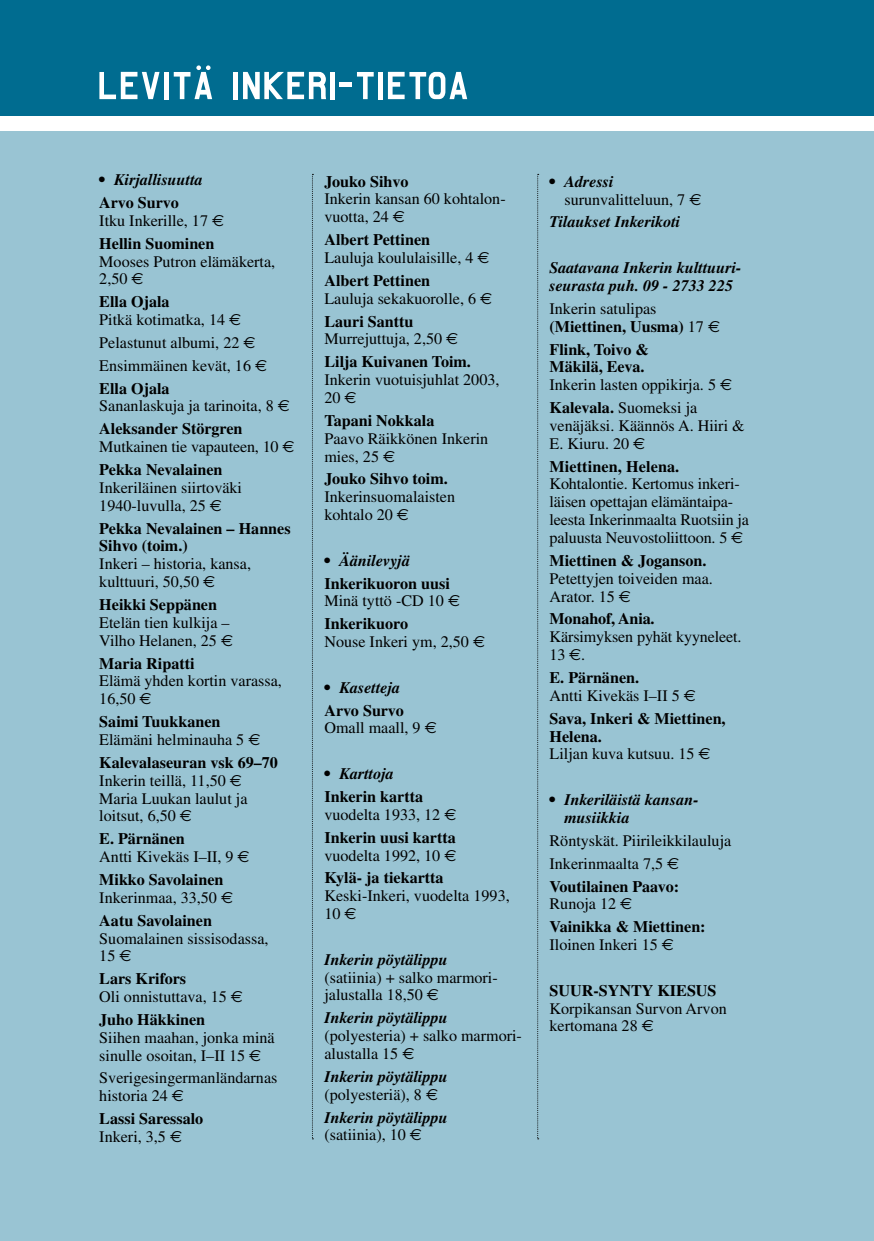
<style>
.page{position:relative;width:874px;height:1241px;background:#fff}
.page>*{position:absolute;margin:0;border:0;box-sizing:border-box;transform-origin:0 0}
.t1{font:59.5px "Aviator";color:#fff}
.t2{font:16.1px/17.8px "Times";color:#000}
.t3{font:700 16.1px/17.8px "Times";color:#000}
.t4{font:italic 700 16.1px/17.8px "Times";color:#000}
.s1{font-weight:700}
.s2{font-family:"Euro Sans"}
.s3{font-weight:400}
.s4{font-family:"Euro Sans";font-weight:400}
.s5{font-weight:400;font-style:normal}
.s6{font-family:"Euro Sans";font-weight:400;font-style:normal}
.s7{font-weight:700;font-style:italic}
</style>
<div class="page">
<div style="left:0;top:131px;width:873px;height:1109px;background:#99c4d3"></div>
<div style="left:0;top:0;width:873px;height:116px;background:#006c90"></div>
<svg style="left:312px;top:174px;width:1px;height:965px"></svg>
<svg style="left:537px;top:174px;width:1px;height:965px"></svg>
<h1 class="t1" style="left:97px;top:53px;width:373px">levitä inkeri-tietoa</h1>
<p class="t4" style="left:99px;top:170px;width:105px">• Kirjallisuutta</p>
<p class="t2" style="left:99px;top:193px;width:126px"><span class="s1">Arvo Survo<br></span>Itku Inkerille, 17 <span class="s2">€</span></p>
<p class="t3" style="left:99px;top:234px;width:116px">Hellin Suominen</p>
<p class="t2" style="left:99px;top:252px;width:177px">Mooses Putron elämäkerta,<br>2,50 <span class="s2">€</span></p>
<p class="t2" style="left:99px;top:293px;width:143px"><span class="s1">Ella Ojala<br></span>Pitkä kotimatka, 14 <span class="s2">€</span></p>
<p class="t2" style="left:99px;top:331px;width:169px;line-height:22.8px">Pelastunut albumi, 22 <span class="s2">€<br></span>Ensimmäinen kevät, 16 <span class="s2">€<br></span><span class="s1">Ella Ojala</span></p>
<p class="t2" style="left:99px;top:394px;width:192px;line-height:22.8px">Sananlaskuja ja tarinoita, 8 <span class="s2">€<br></span><span class="s1">Aleksander Störgren</span></p>
<p class="t2" style="left:99px;top:435px;width:196px;line-height:22.8px">Mutkainen tie vapauteen, 10 <span class="s2">€<br></span><span class="s1">Pekka Nevalainen</span></p>
<p class="t2" style="left:99px;top:478px;width:144px">Inkeriläinen siirtoväki<br>1940-luvulla, 25 <span class="s2">€</span></p>
<p class="t3" style="left:99px;top:519px;width:193px">Pekka Nevalainen – Hannes<br>Sihvo (toim.)</p>
<p class="t2" style="left:99px;top:555px;width:153px">Inkeri – historia, kansa, kulttuuri, 50,50 <span class="s2">€</span></p>
<p class="t3" style="left:99px;top:595px;width:119px">Heikki Seppänen</p>
<p class="t2" style="left:99px;top:613px;width:135px">Etelän tien kulkija –<br>Vilho Helanen, 25 <span class="s2">€</span></p>
<p class="t3" style="left:99px;top:653px;width:97px">Maria Ripatti</p>
<p class="t2" style="left:99px;top:672px;width:184px">Elämä yhden kortin varassa,<br>16,50 <span class="s2">€</span></p>
<p class="t2" style="left:99px;top:712px;width:162px"><span class="s1">Saimi Tuukkanen<br></span>Elämäni helminauha 5 <span class="s2">€</span></p>
<p class="t2" style="left:99px;top:753px;width:180px"><span class="s1">Kalevalaseuran vsk 69–70<br></span>Inkerin teillä, 11,50 <span class="s2">€<br></span>Maria Luukan laulut ja loitsut, 6,50 <span class="s2">€</span></p>
<p class="t2" style="left:99px;top:829px;width:152px"><span class="s1">E. Pärnänen<br></span>Antti Kivekäs I–II, 9 <span class="s2">€</span></p>
<p class="t2" style="left:99px;top:870px;width:135px"><span class="s1">Mikko Savolainen<br></span>Inkerinmaa, 33,50 <span class="s2">€</span></p>
<p class="t3" style="left:99px;top:910px;width:114px">Aatu Savolainen</p>
<p class="t2" style="left:99px;top:928px;width:171px">Suomalainen sissisodassa,<br>15 <span class="s2">€</span></p>
<p class="t2" style="left:99px;top:969px;width:145px"><span class="s1">Lars Krifors<br></span>Oli onnistuttava, 15 <span class="s2">€</span></p>
<p class="t3" style="left:99px;top:1010px;width:107px">Juho Häkkinen</p>
<p class="t2" style="left:99px;top:1028px;width:177px">Siihen maahan, jonka minä sinulle osoitan, I–II 15 <span class="s2">€</span></p>
<p class="t2" style="left:99px;top:1068px;width:179px">Sverigesingermanländarnas historia 24 <span class="s2">€</span></p>
<p class="t3" style="left:99px;top:1109px;width:105px">Lassi Saressalo<br><span class="s3">Inkeri, 3,5</span> <span class="s4">€</span></p>
<p class="t3" style="left:324px;top:172px;width:85px">Jouko Sihvo</p>
<p class="t2" style="left:324px;top:190px;width:183px">Inkerin kansan 60 kohtalon&shy;vuotta, 24 <span class="s2">€</span></p>
<p class="t2" style="left:324px;top:231px;width:167px"><span class="s1">Albert Pettinen<br></span>Lauluja koululaisille, 4 <span class="s2">€</span></p>
<p class="t2" style="left:324px;top:271px;width:169px"><span class="s1">Albert Pettinen<br></span>Lauluja sekakuorolle, 6 <span class="s2">€</span></p>
<p class="t2" style="left:324px;top:312px;width:135px"><span class="s1">Lauri Santtu<br></span>Murrejuttuja, 2,50 <span class="s2">€</span></p>
<p class="t3" style="left:324px;top:352px;width:148px">Lilja Kuivanen Toim.</p>
<p class="t2" style="left:324px;top:370px;width:176px">Inkerin vuotuisjuhlat 2003,<br>20 <span class="s2">€</span></p>
<p class="t3" style="left:324px;top:411px;width:111px">Tapani Nokkala</p>
<p class="t2" style="left:324px;top:429px;width:165px">Paavo Räikkönen Inkerin mies, 25 <span class="s2">€</span></p>
<p class="t3" style="left:324px;top:469px;width:125px">Jouko Sihvo toim.</p>
<p class="t2" style="left:324px;top:487px;width:132px">Inkerinsuomalaisten kohtalo 20 <span class="s2">€</span></p>
<p class="t4" style="left:324px;top:551px;width:87px">• Äänilevyjä</p>
<p class="t3" style="left:324px;top:573px;width:137px">Inkerikuoron uusi<br><span class="s3">Minä tyttö -CD 10</span> <span class="s4">€</span></p>
<p class="t2" style="left:324px;top:614px;width:162px"><span class="s1">Inkerikuoro<br></span>Nouse Inkeri ym, 2,50 <span class="s2">€</span></p>
<p class="t4" style="left:324px;top:678px;width:77px">• Kasetteja</p>
<p class="t2" style="left:324px;top:701px;width:114px"><span class="s1">Arvo Survo<br></span>Omall maall, 9 <span class="s2">€</span></p>
<p class="t4" style="left:324px;top:764px;width:71px">• Karttoja</p>
<p class="t2" style="left:324px;top:787px;width:133px"><span class="s1">Inkerin kartta </span>vuodelta 1933, 12 <span class="s2">€</span></p>
<p class="t3" style="left:324px;top:827px;width:133px">Inkerin uusi kartta <span class="s3">vuodelta 1992, 10</span> <span class="s4">€</span></p>
<p class="t3" style="left:324px;top:868px;width:121px">Kylä- ja tiekartta</p>
<p class="t2" style="left:324px;top:886px;width:187px">Keski-Inkeri, vuodelta 1993,<br>10 <span class="s2">€</span></p>
<p class="t4" style="left:324px;top:950px;width:125px">Inkerin pöytälippu</p>
<p class="t2" style="left:324px;top:968px;width:173px">(satiinia) + salko marmori&shy;jalustalla 18,50 <span class="s2">€</span></p>
<p class="t4" style="left:324px;top:1008px;width:125px">Inkerin pöytälippu</p>
<p class="t2" style="left:324px;top:1026px;width:199px">(polyesteria) + salko marmori&shy;alustalla 15 <span class="s2">€</span></p>
<p class="t4" style="left:324px;top:1067px;width:125px">Inkerin pöytälippu <span class="s5">(polyesteriä), 8</span> <span class="s6">€</span></p>
<p class="t4" style="left:324px;top:1107px;width:125px">Inkerin pöytälippu <span class="s5">(satiinia), 10</span> <span class="s6">€</span></p>
<p class="t2" style="left:564px;top:172px;width:138px;text-indent:-15px"><span class="s7">• Adressi </span>surunvalitteluun, 7 <span class="s2">€</span></p>
<p class="t4" style="left:549px;top:213px;width:132px">Tilaukset Inkerikoti</p>
<p class="t4" style="left:549px;top:258px;width:193px">Saatavana Inkerin kulttuuri&shy;seurasta puh. 09 - 2733 225</p>
<p class="t2" style="left:549px;top:299px;width:172px">Inkerin satulipas <span class="s1">(Miettinen, Uusma)</span> 17 <span class="s2">€</span></p>
<p class="t3" style="left:549px;top:340px;width:184px">Flink, Toivo &amp;<br>Mäkilä, Eeva.<br><span class="s3">Inkerin lasten oppikirja. 5</span> <span class="s4">€</span></p>
<p class="t2" style="left:549px;top:398px;width:196px"><span class="s1">Kalevala.</span> Suomeksi ja venäjäksi. Käännös A. Hiiri &amp;<br>E. Kiuru. 20 <span class="s2">€</span></p>
<p class="t3" style="left:549px;top:457px;width:131px">Miettinen, Helena.</p>
<p class="t2" style="left:549px;top:475px;width:201px">Kohtalontie. Kertomus inkeri&shy;läisen opettajan elämäntaipa&shy;leesta Inkerinmaalta Ruotsiin ja paluusta Neuvostoliittoon. 5 <span class="s2">€</span></p>
<p class="t3" style="left:549px;top:551px;width:158px">Miettinen &amp; Joganson.</p>
<p class="t2" style="left:549px;top:569px;width:165px">Petettyjen toiveiden maa.<br>Arator. 15 <span class="s2">€</span></p>
<p class="t3" style="left:549px;top:609px;width:106px">Monahof, Ania.</p>
<p class="t2" style="left:549px;top:628px;width:193px">Kärsimyksen pyhät kyyneleet.<br>13 <span class="s2">€</span>.</p>
<p class="t2" style="left:549px;top:668px;width:148px"><span class="s1">E. Pärnänen.<br></span>Antti Kivekäs I–II 5 <span class="s2">€</span></p>
<p class="t3" style="left:549px;top:709px;width:177px">Sava, Inkeri &amp; Miettinen,<br>Helena.<br><span class="s3">Liljan kuva kutsuu. 15</span> <span class="s4">€</span></p>
<p class="t4" style="left:564px;top:790px;width:135px;text-indent:-15px">• Inkeriläistä kansan&shy;musiikkia</p>
<p class="t2" style="left:549px;top:828px;width:183px;line-height:22.8px">Röntyskät. Piirileikkilauluja<br>Inkerinmaalta 7,5 <span class="s2">€<br></span><span class="s1">Voutilainen Paavo:</span></p>
<p class="t3" style="left:549px;top:892px;width:157px;line-height:22.8px"><span class="s3">Runoja 12</span> <span class="s4">€<br></span>Vainikka &amp; Miettinen:</p>
<p class="t2" style="left:549px;top:935px;width:126px">Iloinen Inkeri 15 <span class="s2">€</span></p>
<p class="t3" style="left:549px;top:980px;width:168px">SUUR-SYNTY KIESUS</p>
<p class="t2" style="left:549px;top:999px;width:179px">Korpikansan Survon Arvon kertomana 28 <span class="s2">€</span></p>
</div>
